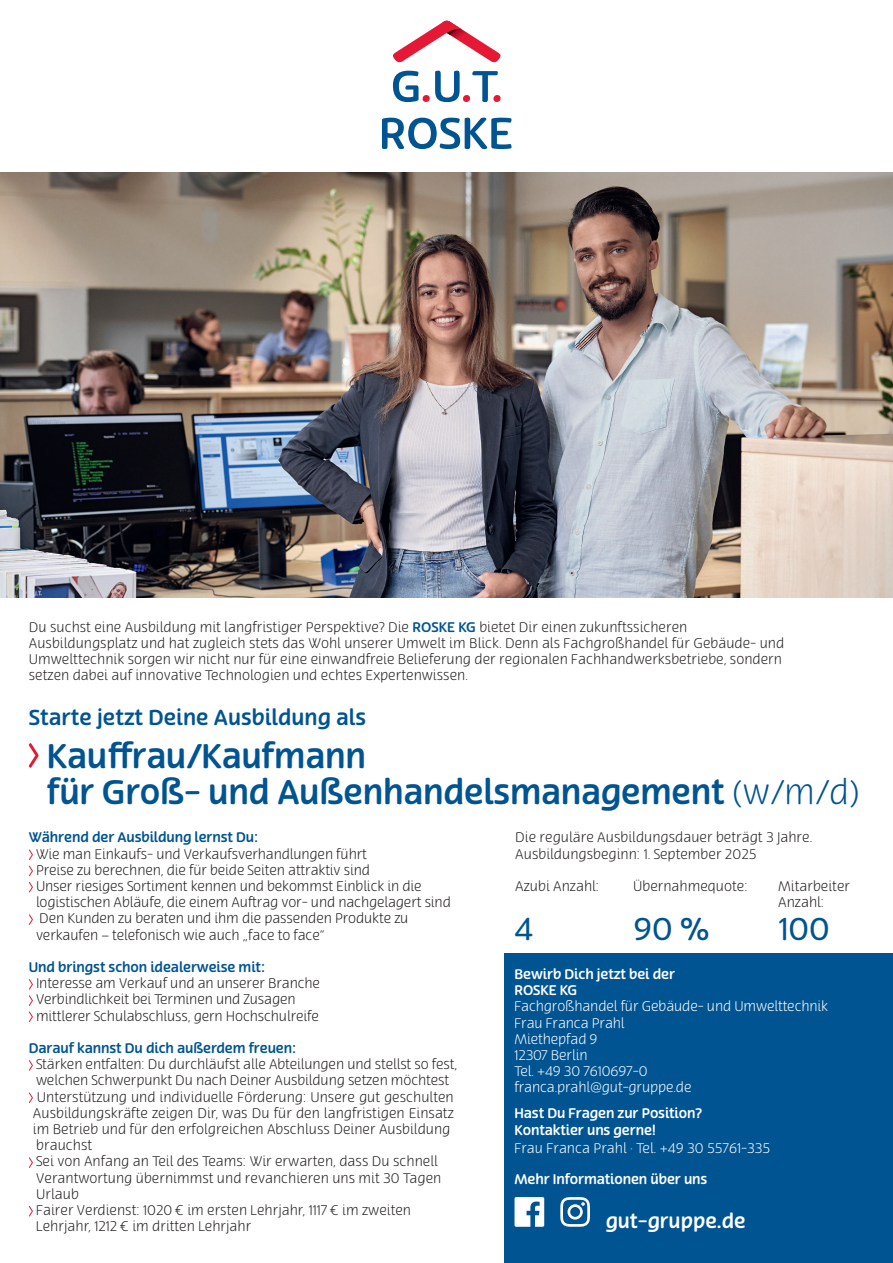
<style>
.page{position:relative;width:893px;height:1263px;background:#fff}
.page>*{position:absolute;margin:0;border:0;box-sizing:border-box;transform-origin:0 0}
.t1{font:500 33px/36px "GUT";letter-spacing:-.01em;color:#005492}
.t2{font:30.6px "GUT";color:#005492}
.t3{font:500 21px "GUT";color:#005492}
.t4{font:500 19.5px "GUT";color:#fff}
.t5{font:300 13.5px/16.2px "GUT";color:#231f20}
.t6{font:300 13.5px/16.2px "GUT";letter-spacing:-.01em;color:#fff}
.t7{font:500 13.5px/16.2px "GUT";letter-spacing:-.01em;color:#fff}
.t8{font:500 13.5px "GUT";letter-spacing:-.01em;color:#005492}
.s1{font-weight:500;color:#005492}
.s2{font-weight:300}
</style>
<div class="page">
<div style="left:505px;top:953px;width:388px;height:310px;background:#005492"></div>
<svg style="left:560px;top:1197px;width:30px;height:30px"></svg>
<svg style="left:514px;top:1197px;width:30px;height:30px"></svg>
<div style="left:423px;top:95px;width:7px;height:7px;background:#e51836;border-radius:50%"></div>
<div style="left:463px;top:95px;width:7px;height:7px;background:#e51836;border-radius:50%"></div>
<div style="left:493px;top:95px;width:8px;height:7px;background:#e51836;border-radius:50%"></div>
<svg style="left:435px;top:71px;width:25px;height:31px"></svg>
<svg style="left:472px;top:71px;width:26px;height:31px"></svg>
<svg style="left:393px;top:71px;width:25px;height:31px"></svg>
<svg style="left:393px;top:21px;width:108px;height:41px"></svg>
<svg style="left:382px;top:118px;width:129px;height:31px"></svg>
<img style="left:0;top:172px;width:893px;height:425px">
<svg style="left:29px;top:849px;width:4px;height:27px"></svg>
<svg style="left:29px;top:882px;width:4px;height:10px"></svg>
<svg style="left:29px;top:914px;width:4px;height:11px"></svg>
<svg style="left:29px;top:979px;width:4px;height:43px"></svg>
<svg style="left:29px;top:1060px;width:4px;height:11px"></svg>
<svg style="left:29px;top:1092px;width:4px;height:11px"></svg>
<svg style="left:29px;top:1157px;width:4px;height:11px"></svg>
<svg style="left:29px;top:1206px;width:4px;height:10px"></svg>
<svg style="left:28px;top:743px;width:11px;height:25px"></svg>
<p class="t5" style="left:29px;top:619px;width:757px">Du suchst eine Ausbildung mit langfristiger Perspektive? Die <span class="s1">ROSKE KG</span> bietet Dir einen zukunftssicheren Ausbildungsplatz und hat zugleich stets das Wohl unserer Umwelt im Blick. Denn als Fachgroßhandel für Gebäude- und Umwelttechnik sorgen wir nicht nur für eine einwandfreie Belieferung der regionalen Fachhandwerksbetriebe, sondern setzen dabei auf innovative Technologien und echtes Expertenwissen.</p>
<h3 class="t3" style="left:29px;top:705px;width:339px">Starte jetzt Deine Ausbildung als</h3>
<h1 class="t1" style="left:47px;top:739px;width:814px">Kauffrau/Kaufmann<br>für Groß- und Außenhandelsmanagement <span class="s2">(w/m/d)</span></h1>
<p class="t8" style="left:29px;top:829px;width:231px">Während der Ausbildung lernst Du:</p>
<p class="t5" style="left:36px;top:846px;width:416px">Wie man Einkaufs- und Verkaufsverhandlungen führt<br>Preise zu berechnen, die für beide Seiten attraktiv sind<br>Unser riesiges Sortiment kennen und bekommst Einblick in die logistischen Abläufe, die einem Auftrag vor- und nachgelagert sind Den Kunden zu beraten und ihm die passenden Produkte zu verkaufen – telefonisch wie auch „face to face“</p>
<p class="t8" style="left:29px;top:959px;width:238px">Und bringst schon idealerweise mit:</p>
<p class="t5" style="left:36px;top:975px;width:286px">Interesse am Verkauf und an unserer Branche<br>Verbindlichkeit bei Terminen und Zusagen mittlerer Schulabschluss, gern Hochschulreife</p>
<p class="t8" style="left:29px;top:1040px;width:269px">Darauf kannst Du dich außerdem freuen:</p>
<p class="t5" style="left:33px;top:1056px;width:426px">Stärken entfalten: Du durchläufst alle Abteilungen und stellst so fest, welchen Schwerpunkt Du nach Deiner Ausbildung setzen möchtest Unterstützung und individuelle Förderung: Unsere gut geschulten Ausbildungskräfte zeigen Dir, was Du für den langfristigen Einsatz im Betrieb und für den erfolgreichen Abschluss Deiner Ausbildung brauchst<br>Sei von Anfang an Teil des Teams: Wir erwarten, dass Du schnell Verantwortung übernimmst und revanchieren uns mit 30 Tagen Urlaub<br>Fairer Verdienst: 1020 € im ersten Lehrjahr, 1117 € im zweiten Lehrjahr, 1212 € im dritten Lehrjahr</p>
<p class="t5" style="left:515px;top:830px;width:299px">Die reguläre Ausbildungsdauer beträgt 3 Jahre.<br>Ausbildungsbeginn: 1. September 2025</p>
<p class="t5" style="left:515px;top:878px;width:86px">Azubi Anzahl:</p>
<p class="t5" style="left:633px;top:878px;width:116px">Übernahmequote:</p>
<p class="t5" style="left:778px;top:878px;width:73px">Mitarbeiter<br>Anzahl:</p>
<h2 class="t2" style="left:514px;top:911px;width:20px">4</h2>
<h2 class="t2" style="left:633px;top:911px;width:77px">90 %</h2>
<h2 class="t2" style="left:779px;top:911px;width:52px">100</h2>
<p class="t7" style="left:514px;top:966px;width:162px">Bewirb Dich jetzt bei der<br>ROSKE KG</p>
<p class="t6" style="left:514px;top:999px;width:315px">Fachgroßhandel für Gebäude- und Umwelttechnik<br>Frau Franca Prahl<br>Miethepfad 9<br>12307 Berlin<br>Tel. +49 30 7610697-0<br>franca.prahl@gut-gruppe.de</p>
<p class="t7" style="left:514px;top:1106px;width:189px">Hast Du Fragen zur Position?<br>Kontaktier uns gerne!</p>
<p class="t6" style="left:514px;top:1140px;width:257px">Frau Franca Prahl · Tel. +49 30 55761-335</p>
<p class="t7" style="left:514px;top:1172px;width:194px">Mehr Informationen über uns</p>
<h3 class="t4" style="left:606px;top:1208px;width:142px">gut-gruppe.de</h3>
</div>
